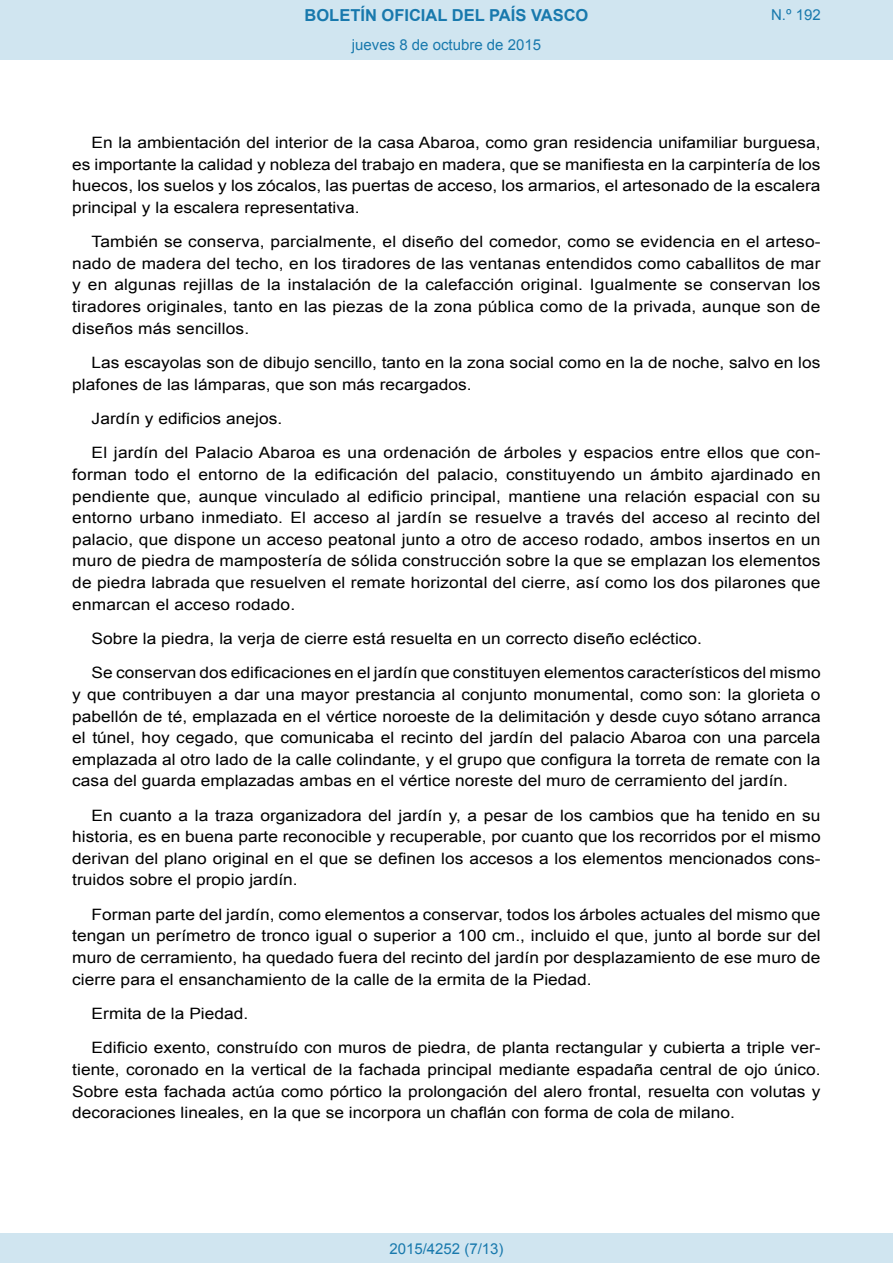
<style>
.page{position:relative;width:893px;height:1263px;background:#fff}
.page>*{position:absolute;margin:0;border:0;box-sizing:border-box;transform-origin:0 0}
.t1{font:700 16.5px "Arial";color:#1879ad}
.BOPVDetalle{font:15.6px/21.6px "Arial";color:#000;text-align:justify;scale:1.11 1}
.Paginacion_Centro{font:15px "Arial";color:#1879ad}
</style>
<div class="page">
<div style="left:0;top:0;width:893px;height:60px;background:#d0e5f0"></div>
<div style="left:0;top:1233px;width:893px;height:30px;background:#d0e5f0"></div>
<p class="t1" style="left:305px;top:4px;width:285px">BOLETÍN OFICIAL DEL PAÍS VASCO</p>
<p class="Paginacion_Centro" style="left:352px;top:35px;width:191px">jueves 8 de octubre de 2015</p>
<p class="Paginacion_Centro" style="left:771px;top:5px;width:51px">N.º 192</p>
<p class="BOPVDetalle" style="left:72px;top:132px;width:676px;text-indent:19px">En la ambientación del interior de la casa Abaroa, como gran residencia unifamiliar burguesa, es importante la calidad y nobleza del trabajo en madera, que se manifiesta en la carpintería de los huecos, los suelos y los zócalos, las puertas de acceso, los armarios, el artesonado de la escalera principal y la escalera representativa.</p>
<p class="BOPVDetalle" style="left:72px;top:231px;width:676px;text-indent:19px">También se conserva, parcialmente, el diseño del comedor, como se evidencia en el arteso&shy;nado de madera del techo, en los tiradores de las ventanas entendidos como caballitos de mar y en algunas rejillas de la instalación de la calefacción original. Igualmente se conservan los tiradores originales, tanto en las piezas de la zona pública como de la privada, aunque son de diseños más sencillos.</p>
<p class="BOPVDetalle" style="left:72px;top:352px;width:676px;text-indent:19px">Las escayolas son de dibujo sencillo, tanto en la zona social como en la de noche, salvo en los plafones de las lámparas, que son más recargados.</p>
<p class="BOPVDetalle" style="left:92px;top:408px;width:173px">Jardín y edificios anejos.</p>
<p class="BOPVDetalle" style="left:72px;top:442px;width:676px;text-indent:19px">El jardín del Palacio Abaroa es una ordenación de árboles y espacios entre ellos que con&shy;forman todo el entorno de la edificación del palacio, constituyendo un ámbito ajardinado en pendiente que, aunque vinculado al edificio principal, mantiene una relación espacial con su entorno urbano inmediato. El acceso al jardín se resuelve a través del acceso al recinto del palacio, que dispone un acceso peatonal junto a otro de acceso rodado, ambos insertos en un muro de piedra de mampostería de sólida construcción sobre la que se emplazan los elementos de piedra labrada que resuelven el remate horizontal del cierre, así como los dos pilarones que enmarcan el acceso rodado.</p>
<p class="BOPVDetalle" style="left:92px;top:628px;width:551px">Sobre la piedra, la verja de cierre está resuelta en un correcto diseño ecléctico.</p>
<p class="BOPVDetalle" style="left:72px;top:662px;width:676px;text-indent:19px">Se conservan dos edificaciones en el jardín que constituyen elementos característicos del mismo y que contribuyen a dar una mayor prestancia al conjunto monumental, como son: la glorieta o pabellón de té, emplazada en el vértice noroeste de la delimitación y desde cuyo sótano arranca el túnel, hoy cegado, que comunicaba el recinto del jardín del palacio Abaroa con una parcela emplazada al otro lado de la calle colindante, y el grupo que configura la torreta de remate con la casa del guarda emplazadas ambas en el vértice noreste del muro de cerramiento del jardín.</p>
<p class="BOPVDetalle" style="left:72px;top:804px;width:676px;text-indent:19px">En cuanto a la traza organizadora del jardín y, a pesar de los cambios que ha tenido en su historia, es en buena parte reconocible y recuperable, por cuanto que los recorridos por el mismo derivan del plano original en el que se definen los accesos a los elementos mencionados cons&shy;truidos sobre el propio jardín.</p>
<p class="BOPVDetalle" style="left:72px;top:904px;width:676px;text-indent:19px">Forman parte del jardín, como elementos a conservar, todos los árboles actuales del mismo que tengan un perímetro de tronco igual o superior a 100 cm., incluido el que, junto al borde sur del muro de cerramiento, ha quedado fuera del recinto del jardín por desplazamiento de ese muro de cierre para el ensanchamiento de la calle de la ermita de la Piedad.</p>
<p class="BOPVDetalle" style="left:92px;top:1003px;width:143px">Ermita de la Piedad.</p>
<p class="BOPVDetalle" style="left:72px;top:1037px;width:676px;text-indent:19px">Edificio exento, construído con muros de piedra, de planta rectangular y cubierta a triple ver&shy;tiente, coronado en la vertical de la fachada principal mediante espadaña central de ojo único.<br>Sobre esta fachada actúa como pórtico la prolongación del alero frontal, resuelta con volutas y decoraciones lineales, en la que se incorpora un chaflán con forma de cola de milano.</p>
<p class="Paginacion_Centro" style="left:389px;top:1238px;width:116px">2015/4252 (7/13)</p>
</div>
